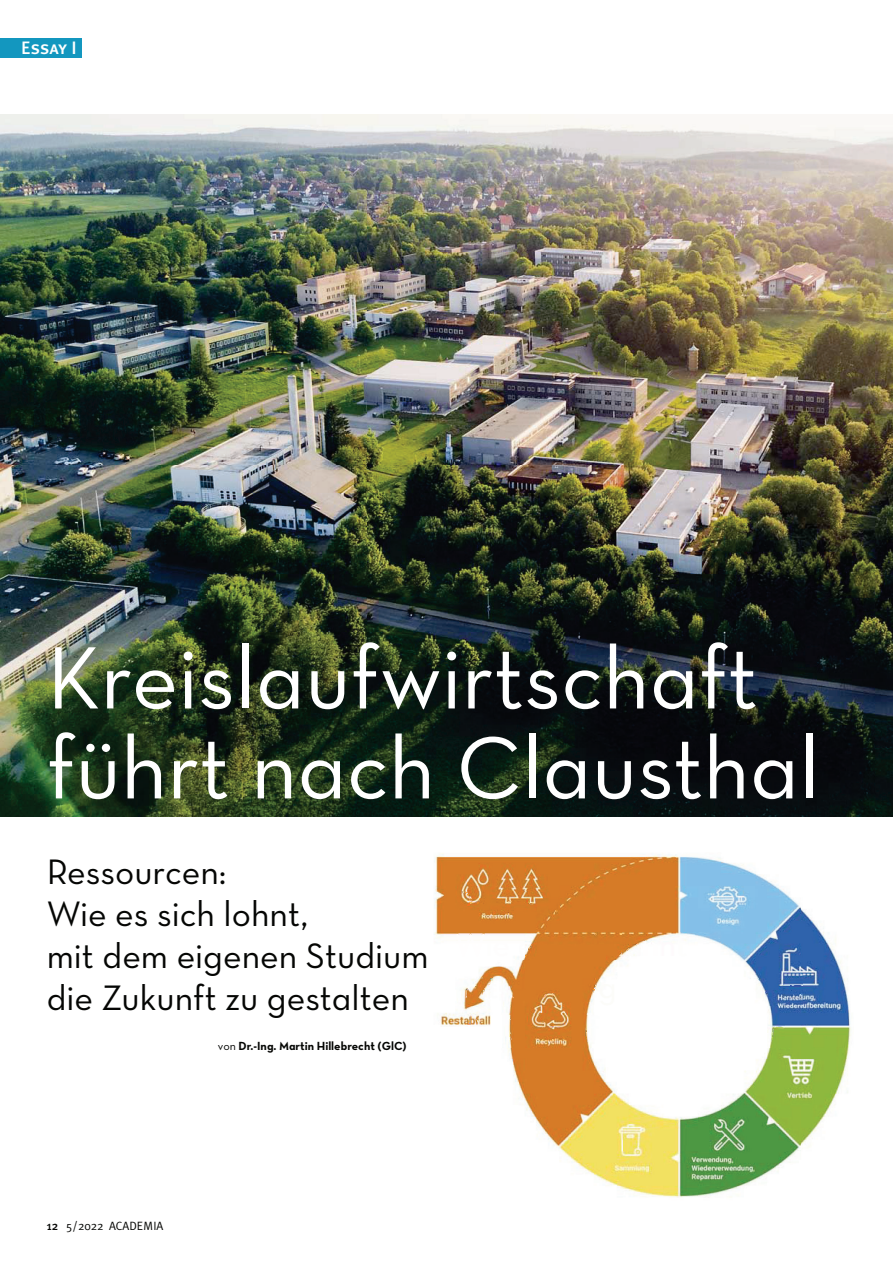
<style>
.page{position:relative;width:893px;height:1263px;background:#fff}
.page>*{position:absolute;margin:0;border:0;box-sizing:border-box;transform-origin:0 0}
.t1{font:90px/90px "Neutraface Text Book Alt";color:#fff}
.t2{font:36px/42px "Neutraface Text Book Alt";color:#050604}
.t3{font:18px "Meta Plus Medium Caps";color:#fff}
.t4{font:12px "Neutraface Text Bold Alt";color:#050604}
.t5{font:12px "Meta Plus";color:#050604}
.s1{font-family:"Neutraface Text Book Alt"}
.s2{font-weight:500}
</style>
<div class="page">
<img style="left:0;top:115px;width:893px;height:701px">
<div style="left:0;top:39px;width:81px;height:19px;background:#1397bf"></div>
<img style="left:434px;top:853px;width:417px;height:345px">
<img style="left:458px;top:892px;width:162px;height:22px">
<img style="left:456px;top:932px;width:238px;height:28px">
<img style="left:457px;top:974px;width:345px;height:31px">
<img style="left:456px;top:1016px;width:328px;height:31px">
<p class="t3" style="left:21px;top:37px;width:57px">Essay I</p>
<h1 class="t1" style="left:47px;top:641px;width:774px">Kreislaufwirtschaft führt nach Clausthal</h1>
<p class="t2" style="left:47px;top:854px;width:383px">Ressourcen:<br>Wie es sich lohnt,<br>mit dem eigenen Studium die Zukunft zu gestalten</p>
<p class="t4" style="left:218px;top:1039px;width:190px"><span class="s1">von</span> Dr.-Ing. Martin Hillebrecht (GlC)</p>
<p class="t5" style="left:47px;top:1222px;width:118px"><span class="s2">12</span> 5/2022 ACADEMIA</p>
</div>
